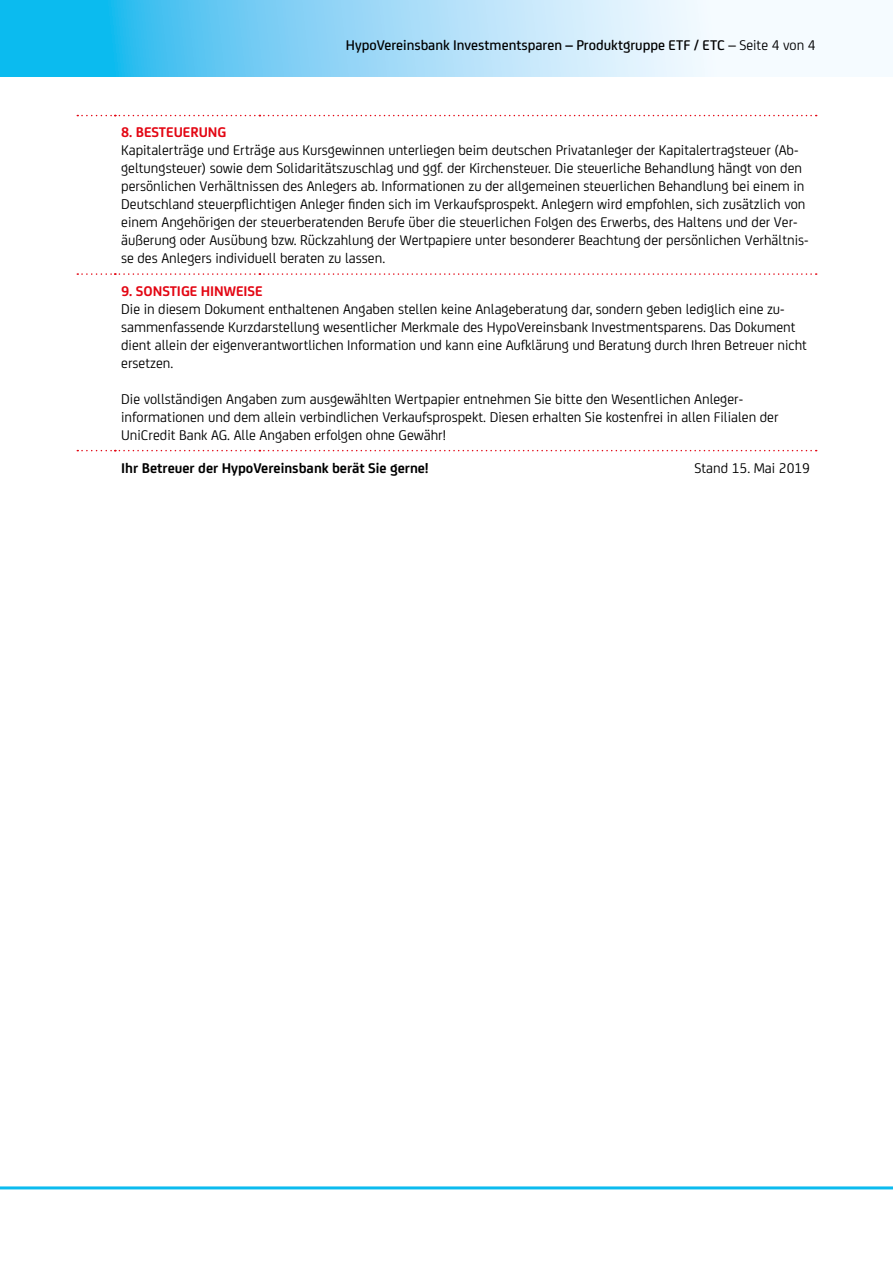
<style>
.page{position:relative;width:893px;height:1263px;background:#fff}
.page>*{position:absolute;margin:0;border:0;box-sizing:border-box;transform-origin:0 0}
.t1{font:15px/18px "Uni Credit";color:#000}
.t2{font:500 15px "Uni Credit";color:#000}
.t3{font:700 15px "Uni Credit";color:#000}
.t4{font:700 15px "Uni Credit";color:#e30613}
.s1{font-weight:400}
</style>
<div class="page">
<svg style="left:0;top:0;width:717px;height:77px;background:#89d6f6"></svg>
<hr style="left:0;top:1186px;width:893px;height:3px;background:#0bbbef">
<svg style="left:77px;top:115px;width:740px;height:1px"></svg>
<svg style="left:77px;top:273px;width:740px;height:2px"></svg>
<svg style="left:77px;top:450px;width:740px;height:1px"></svg>
<p class="t2" style="left:346px;top:34px;width:471px">HypoVereinsbank Investmentsparen – Produktgruppe ETF / ETC <span class="s1">– Seite 4 von 4</span></p>
<p class="t4" style="left:121px;top:121px;width:107px">8. BESTEUERUNG</p>
<p class="t1" style="left:121px;top:141px;width:689px">Kapitalerträge und Erträge aus Kursgewinnen unterliegen beim deutschen Privatanleger der Kapitalertragsteuer (Ab&shy;geltungsteuer) sowie dem Solidaritätszuschlag und ggf. der Kirchensteuer. Die steuerliche Behandlung hängt von den persönlichen Verhältnissen des Anlegers ab. Informationen zu der allgemeinen steuerlichen Behandlung bei einem in Deutschland steuerpflichtigen Anleger finden sich im Verkaufsprospekt. Anlegern wird empfohlen, sich zusätzlich von einem Angehörigen der steuerberatenden Berufe über die steuerlichen Folgen des Erwerbs, des Haltens und der Ver&shy;äußerung oder Ausübung bzw. Rückzahlung der Wertpapiere unter besonderer Beachtung der persönlichen Verhältnis&shy;se des Anlegers individuell beraten zu lassen.</p>
<p class="t4" style="left:121px;top:280px;width:143px">9. SONSTIGE HINWEISE</p>
<p class="t1" style="left:121px;top:299px;width:687px">Die in diesem Dokument enthaltenen Angaben stellen keine Anlageberatung dar, sondern geben lediglich eine zu&shy;sammenfassende Kurzdarstellung wesentlicher Merkmale des HypoVereinsbank Investmentsparens. Das Dokument dient allein der eigenverantwortlichen Information und kann eine Aufklärung und Beratung durch Ihren Betreuer nicht ersetzen.</p>
<p class="t1" style="left:121px;top:389px;width:659px">Die vollständigen Angaben zum ausgewählten Wertpapier entnehmen Sie bitte den Wesentlichen Anleger&shy;informationen und dem allein verbindlichen Verkaufsprospekt. Diesen erhalten Sie kostenfrei in allen Filialen der<br>UniCredit Bank AG. Alle Angaben erfolgen ohne Gewähr!</p>
<p class="t3" style="left:121px;top:456px;width:309px">Ihr Betreuer der HypoVereinsbank berät Sie gerne!</p>
<p class="t1" style="left:694px;top:458px;width:117px">Stand 15. Mai 2019</p>
</div>
